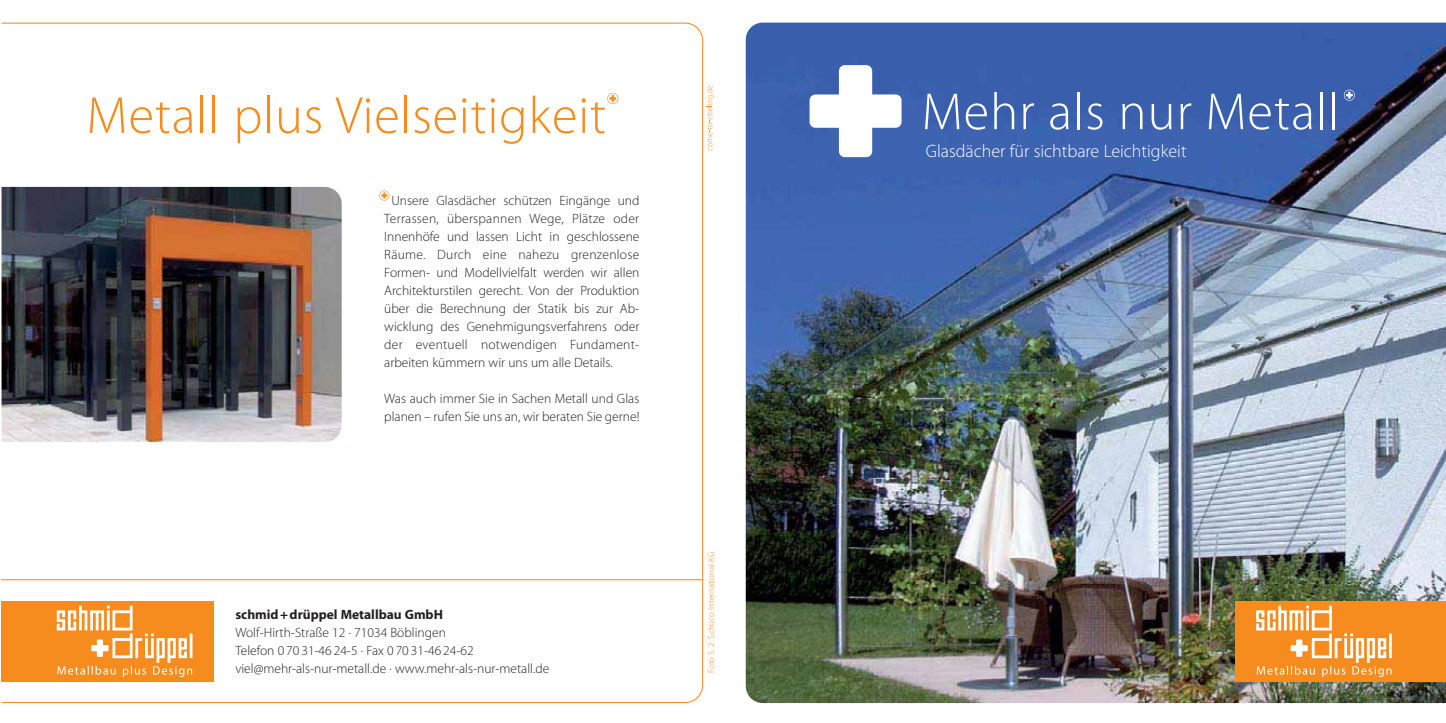
<style>
.page{position:relative;width:1446px;height:723px;background:#fff}
.page>*{position:absolute;margin:0;border:0;box-sizing:border-box;transform-origin:0 0}
.t1{font:300 52.5px "Myriad Pro";letter-spacing:.015em;color:#f68b1e}
.t2{font:300 52.5px "Myriad Pro";letter-spacing:.02em;color:#fff}
.t3{font:300 18px "Myriad Pro";color:#fff}
.t4{font:300 13.5px/18px "Myriad Pro";color:#231f20}
.t5{font:700 13.5px "Myriad Pro";color:#231f20}
.t6{font:300 9px "Myriad Pro";color:#f68b1e}
</style>
<div class="page">
<img style="left:746px;top:23px;width:700px;height:680px">
<svg style="left:1344px;top:90px;width:11px;height:11px"></svg>
<svg style="left:809px;top:65px;width:92px;height:92px"></svg>
<svg style="left:2px;top:23px;width:701px;height:680px"></svg>
<hr style="left:2px;top:579px;width:701px;height:1px;background:#f68b1e">
<div style="left:2px;top:601px;width:212px;height:81px;background:#f68b1e"></div>
<svg style="left:57px;top:606px;width:135px;height:71px"></svg>
<div style="left:1235px;top:601px;width:211px;height:81px;background:#f68b1e"></div>
<svg style="left:1256px;top:606px;width:135px;height:71px"></svg>
<svg style="left:607px;top:93px;width:11px;height:11px"></svg>
<svg style="left:379px;top:190px;width:10px;height:11px"></svg>
<img style="left:2px;top:187px;width:340px;height:255px">
<svg style="left:706px;top:85px;width:8px;height:66px"></svg>
<h1 class="t1" style="left:87px;top:84px;width:521px">Metall plus Vielseitigkeit</h1>
<p class="t4" style="left:384px;top:191px;width:257px;text-align:justify;text-indent:7px">Unsere Glasdächer schützen Eingänge und Terrassen, überspannen Wege, Plätze oder Innenhöfe und lassen Licht in geschlossene Räume. Durch eine nahezu grenzenlose Formen- und Modellvielfalt werden wir allen Architekturstilen gerecht. Von der Produktion über die Berechnung der Statik bis zur Ab&shy;wicklung des Genehmigungsverfahrens oder der eventuell notwendigen Fundament&shy;arbeiten kümmern wir uns um alle Details.</p>
<p class="t4" style="left:384px;top:389px;width:257px">Was auch immer Sie in Sachen Metall und Glas planen – rufen Sie uns an, wir beraten Sie gerne!</p>
<p class="t5" style="left:235px;top:606px;width:209px">schmid+drüppel Metallbau GmbH</p>
<p class="t4" style="left:235px;top:623px;width:315px">Wolf-Hirth-Straße 12 · 71034 Böblingen<br>Telefon 0 70 31-46 24-5 · Fax 0 70 31-46 24-62 viel@mehr-als-nur-metall.de · www.mehr-als-nur-metall.de</p>
<p class="t6" style="left:706px;top:673px;width:123px;rotate:-90deg">Foto S. 2: Schüco International KG</p>
<h1 class="t2" style="left:921px;top:80px;width:419px">Mehr als nur Metall</h1>
<h2 class="t3" style="left:926px;top:140px;width:262px">Glasdächer für sichtbare Leichtigkeit</h2>
</div>
